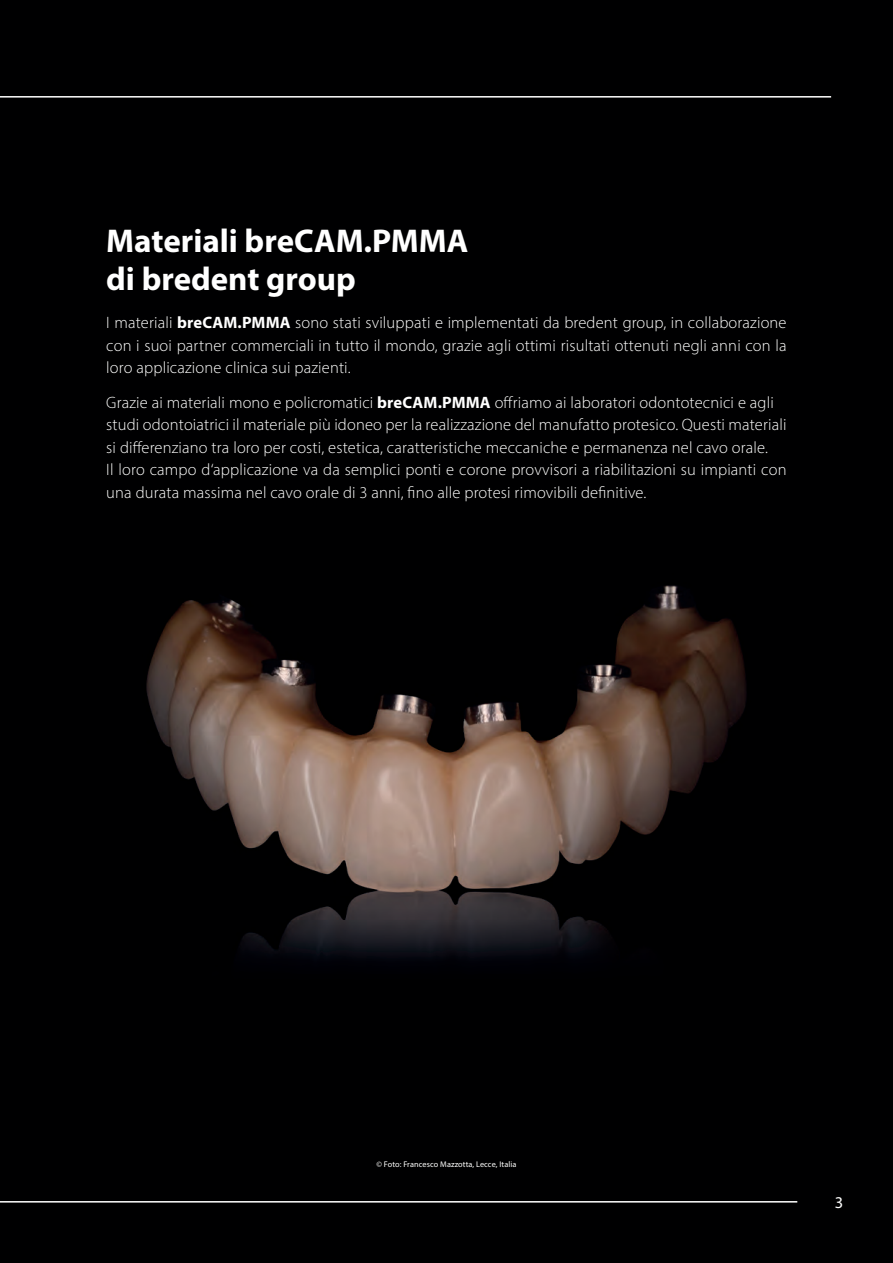
<style>
.page{position:relative;width:893px;height:1263px;background:#fff}
.page>*{position:absolute;margin:0;border:0;box-sizing:border-box;transform-origin:0 0}
.t1{font:700 33px "Myriad Pro";color:#fff}
.t2{font:300 16.5px/22.5px "Myriad Pro";letter-spacing:.01em;color:#fff;text-align:justify}
.t3{font:16.5px "Myriad Pro";color:#fff}
.t4{font:8.25px "Myriad Pro";letter-spacing:.01em;color:#fff}
.s1{font-weight:700}
</style>
<div class="page">
<img style="left:0;top:0;width:893px;height:1263px">
<hr style="left:0;top:96px;width:831px;height:2px;background:#fff">
<hr style="left:0;top:1201px;width:797px;height:1px;background:#fff">
<p class="t1" style="left:106px;top:220px;width:363px">Materiali breCAM.PMMA</p>
<p class="t1" style="left:106px;top:257px;width:251px">di bredent group</p>
<p class="t2" style="left:106px;top:311px;width:682px">I materiali <span class="s1">breCAM.PMMA</span> sono stati sviluppati e implementati da bredent group, in collaborazione con i suoi partner commerciali in tutto il mondo, grazie agli ottimi risultati ottenuti negli anni con la loro applicazione clinica sui pazienti.</p>
<p class="t2" style="left:106px;top:391px;width:669px">Grazie ai materiali mono e policromatici <span class="s1">breCAM.PMMA</span> offriamo ai laboratori odontotecnici e agli</p>
<p class="t2" style="left:106px;top:413px;width:682px">studi odontoiatrici il materiale più idoneo per la realizzazione del manufatto protesico. Questi materiali</p>
<p class="t2" style="left:106px;top:436px;width:663px">si differenziano tra loro per costi, estetica, caratteristiche meccaniche e permanenza nel cavo orale.</p>
<p class="t2" style="left:106px;top:458px;width:682px">Il loro campo d‘applicazione va da semplici ponti e corone provvisori a riabilitazioni su impianti con una durata massima nel cavo orale di 3 anni, fino alle protesi rimovibili definitive.</p>
<p class="t4" style="left:376px;top:1159px;width:142px">© Foto: Francesco Mazzotta, Lecce, Italia</p>
<p class="t3" style="left:835px;top:1192px;width:10px">3</p>
</div>
